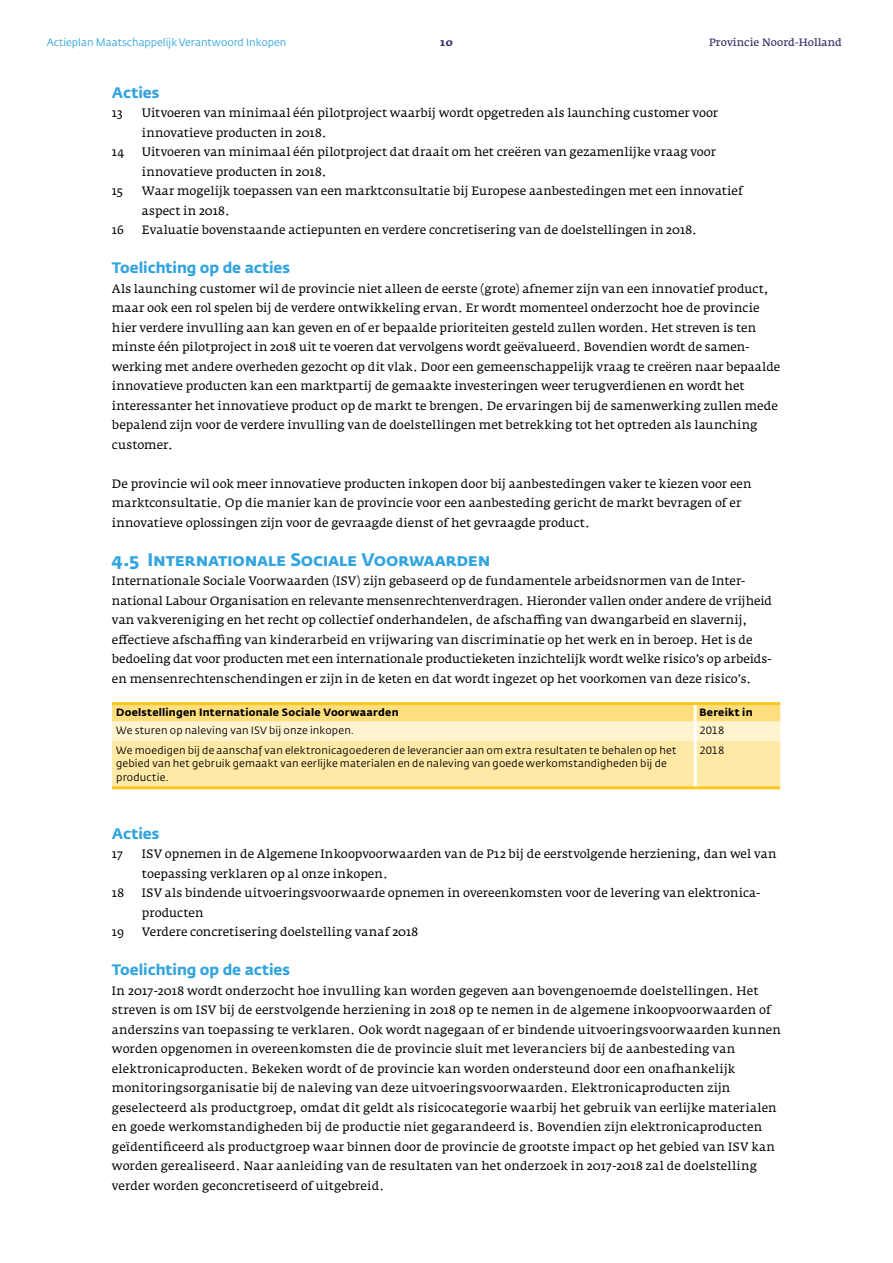
<style>
.page{position:relative;width:893px;height:1263px;background:#fff}
.page>*{position:absolute;margin:0;border:0;box-sizing:border-box;transform-origin:0 0}
.t1{font:700 18px "Fedra Sans Std";letter-spacing:-.015em;color:#32a4df}
.t2{font:700 15px "Fedra Sans Std";letter-spacing:-.005em;color:#32a4df}
.t3{font:12px/19.5px "Fedra Serif A Std";letter-spacing:.005em;color:#000}
.t4{font:10.5px/13.5px "Fedra Sans Std";letter-spacing:.015em;color:#000}
.t5{font:700 10.5px "Fedra Sans Std";letter-spacing:.02em;color:#000}
.t6{font:10.5px "Fedra Sans Std";color:#32a4df}
.t7{font:600 10.5px "Fedra Serif A Std";color:#3a366b}
.t8{font:700 10.5px "Fedra Serif A Std";color:#3a366b}
</style>
<div class="page">
<svg style="left:112px;top:705px;width:668px;height:81px;background:#fee9a8"></svg>
<hr style="left:112px;top:702px;width:583px;height:3px;background:#fec823">
<hr style="left:695px;top:702px;width:85px;height:3px;background:#fec823">
<hr style="left:694px;top:705px;width:3px;height:17px;background:#fff">
<hr style="left:694px;top:722px;width:3px;height:19px;background:#fff">
<hr style="left:694px;top:741px;width:3px;height:45px;background:#fff">
<hr style="left:112px;top:786px;width:583px;height:3px;background:#fec823">
<hr style="left:695px;top:786px;width:85px;height:3px;background:#fec823">
<p class="t6" style="left:47px;top:36px;width:241px">Actieplan Maatschappelijk Verantwoord Inkopen</p>
<p class="t8" style="left:440px;top:36px;width:14px">10</p>
<p class="t7" style="left:709px;top:36px;width:134px">Provincie Noord-Holland</p>
<p class="t2" style="left:112px;top:83px;width:49px">Acties</p>
<p class="t3" style="left:112px;top:103px;width:12px">13</p>
<p class="t3" style="left:142px;top:103px;width:578px">Uitvoeren van minimaal één pilotproject waarbij wordt opgetreden als launching customer voor innovatieve producten in 2018.</p>
<p class="t3" style="left:112px;top:142px;width:14px">14</p>
<p class="t3" style="left:142px;top:142px;width:576px">Uitvoeren van minimaal één pilotproject dat draait om het creëren van gezamenlijke vraag voor innovatieve producten in 2018.</p>
<p class="t3" style="left:112px;top:181px;width:13px">15</p>
<p class="t3" style="left:142px;top:181px;width:602px">Waar mogelijk toepassen van een marktconsultatie bij Europese aanbestedingen met een innovatief aspect in 2018.</p>
<p class="t3" style="left:112px;top:220px;width:14px">16</p>
<p class="t3" style="left:142px;top:220px;width:557px">Evaluatie bovenstaande actiepunten en verdere concretisering van de doelstellingen in 2018.</p>
<p class="t2" style="left:112px;top:258px;width:180px">Toelichting op de acties</p>
<p class="t3" style="left:112px;top:279px;width:670px">Als launching customer wil de provincie niet alleen de eerste (grote) afnemer zijn van een innovatief product, maar ook een rol spelen bij de verdere ontwikkeling ervan. Er wordt momenteel onderzocht hoe de provincie hier verdere invulling aan kan geven en of er bepaalde prioriteiten gesteld zullen worden. Het streven is ten minste één pilotproject in 2018 uit te voeren dat vervolgens wordt geëvalueerd. Bovendien wordt de samen&shy;werking met andere overheden gezocht op dit vlak. Door een gemeenschappelijk vraag te creëren naar bepaalde innovatieve producten kan een marktpartij de gemaakte investeringen weer terugverdienen en wordt het interessanter het innovatieve product op de markt te brengen. De ervaringen bij de samenwerking zullen mede bepalend zijn voor de verdere invulling van de doelstellingen met betrekking tot het optreden als launching customer.</p>
<p class="t3" style="left:112px;top:474px;width:641px">De provincie wil ook meer innovatieve producten inkopen door bij aanbestedingen vaker te kiezen voor een marktconsultatie. Op die manier kan de provincie voor een aanbesteding gericht de markt bevragen of er innovatieve oplossingen zijn voor de gevraagde dienst of het gevraagde product.</p>
<h1 class="t1" style="left:112px;top:548px;width:380px">4.5 Internationale Sociale Voorwaarden</h1>
<p class="t3" style="left:112px;top:571px;width:662px">Internationale Sociale Voorwaarden (ISV) zijn gebaseerd op de fundamentele arbeidsnormen van de Inter&shy;national Labour Organisation en relevante mensenrechtenverdragen. Hieronder vallen onder andere de vrijheid van vakvereniging en het recht op collectief onderhandelen, de afschaffing van dwangarbeid en slavernij, effectieve afschaffing van kinderarbeid en vrijwaring van discriminatie op het werk en in beroep. Het is de bedoeling dat voor producten met een internationale productieketen inzichtelijk wordt welke risico’s op arbeids&shy;en mensenrechtenschendingen er zijn in de keten en dat wordt ingezet op het voorkomen van deze risico’s.</p>
<p class="t5" style="left:116px;top:705px;width:284px">Doelstellingen Internationale Sociale Voorwaarden</p>
<p class="t5" style="left:699px;top:705px;width:55px">Bereikt in</p>
<p class="t4" style="left:116px;top:724px;width:240px">We sturen op naleving van ISV bij onze inkopen.</p>
<p class="t4" style="left:699px;top:724px;width:27px">2018</p>
<p class="t4" style="left:116px;top:743px;width:562px">We moedigen bij de aanschaf van elektronicagoederen de leverancier aan om extra resultaten te behalen op het gebied van het gebruik gemaakt van eerlijke materialen en de naleving van goede werkomstandigheden bij de productie.</p>
<p class="t4" style="left:699px;top:743px;width:27px">2018</p>
<p class="t2" style="left:112px;top:824px;width:49px">Acties</p>
<p class="t3" style="left:112px;top:844px;width:12px">17</p>
<p class="t3" style="left:142px;top:844px;width:636px">ISV opnemen in de Algemene Inkoopvoorwaarden van de P12 bij de eerstvolgende herziening, dan wel van toepassing verklaren op al onze inkopen.</p>
<p class="t3" style="left:112px;top:883px;width:14px">18</p>
<p class="t3" style="left:142px;top:883px;width:620px">ISV als bindende uitvoeringsvoorwaarde opnemen in overeenkomsten voor de levering van elektronica&shy;producten</p>
<p class="t3" style="left:112px;top:922px;width:13px">19</p>
<p class="t3" style="left:142px;top:922px;width:278px">Verdere concretisering doelstelling vanaf 2018</p>
<p class="t2" style="left:112px;top:960px;width:180px">Toelichting op de acties</p>
<p class="t3" style="left:112px;top:981px;width:670px">In 2017-2018 wordt onderzocht hoe invulling kan worden gegeven aan bovengenoemde doelstellingen. Het streven is om ISV bij de eerstvolgende herziening in 2018 op te nemen in de algemene inkoopvoorwaarden of anderszins van toepassing te verklaren. Ook wordt nagegaan of er bindende uitvoeringsvoorwaarden kunnen worden opgenomen in overeenkomsten die de provincie sluit met leveranciers bij de aanbesteding van elektronicaproducten. Bekeken wordt of de provincie kan worden ondersteund door een onafhankelijk monitoringsorganisatie bij de naleving van deze uitvoeringsvoorwaarden. Elektronicaproducten zijn geselecteerd als productgroep, omdat dit geldt als risicocategorie waarbij het gebruik van eerlijke materialen en goede werkomstandigheden bij de productie niet gegarandeerd is. Bovendien zijn elektronicaproducten geïdentificeerd als productgroep waar binnen door de provincie de grootste impact op het gebied van ISV kan worden gerealiseerd. Naar aanleiding van de resultaten van het onderzoek in 2017-2018 zal de doelstelling verder worden geconcretiseerd of uitgebreid.</p>
</div>
